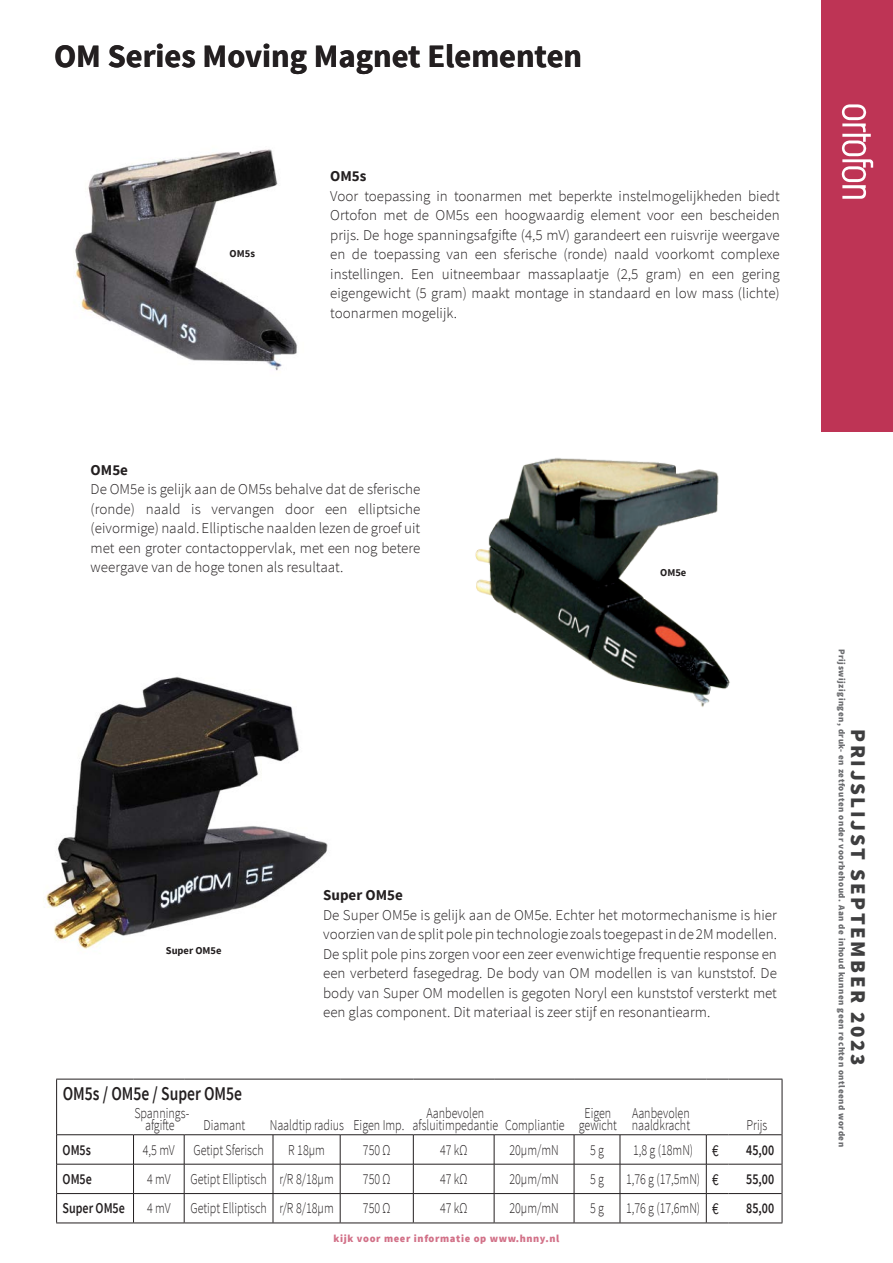
<style>
.page{position:relative;width:893px;height:1263px;background:#fff}
.page>*{position:absolute;margin:0;border:0;box-sizing:border-box;transform-origin:0 0}
.t1{font:700 32.55px "Source Sans Pro";color:#231f20}
.t2{font:900 21px "Source Sans Pro";letter-spacing:.12em;color:#3e3e3f}
.t3{font:600 19.5px "Source Sans Pro";color:#231f20;scale:.8 1}
.t4{font:16.5px "Source Sans Pro";color:#231f20;scale:.8 1}
.t5{font:300 15px/19.5px "Source Sans Pro";color:#231f20;text-align:justify}
.t6{font:300 15px "Source Sans Pro";color:#231f20;scale:.8 1}
.t7{font:600 15px "Source Sans Pro";color:#231f20;scale:.8 1}
.t8{font:700 15px "Source Sans Pro";color:#231f20}
.t9{font:900 10.5px "Source Sans Pro";letter-spacing:.06em;color:#d27188}
.t10{font:700 10.5px "Source Sans Pro";color:#231f20}
.t11{font:900 9px "Source Sans Pro";letter-spacing:.06em;color:#6c6d70}
</style>
<div class="page">
<div style="left:822px;top:0;width:71px;height:432px;background:#be3455"></div>
<svg style="left:841px;top:104px;width:32px;height:95px"></svg>
<img style="left:46px;top:676px;width:282px;height:273px">
<img style="left:475px;top:458px;width:255px;height:249px">
<img style="left:75px;top:149px;width:222px;height:222px">
<hr style="left:56px;top:1079px;width:78px;height:1px;background:#231f20">
<hr style="left:56px;top:1079px;width:1px;height:56px;background:#231f20">
<hr style="left:134px;top:1079px;width:50px;height:1px;background:#231f20">
<hr style="left:184px;top:1079px;width:89px;height:1px;background:#231f20">
<hr style="left:273px;top:1079px;width:67px;height:1px;background:#231f20">
<hr style="left:340px;top:1079px;width:73px;height:1px;background:#231f20">
<hr style="left:413px;top:1079px;width:81px;height:1px;background:#231f20">
<hr style="left:494px;top:1079px;width:80px;height:1px;background:#231f20">
<hr style="left:574px;top:1079px;width:46px;height:1px;background:#231f20">
<hr style="left:620px;top:1079px;width:86px;height:1px;background:#231f20">
<svg style="left:706px;top:1079px;width:22px;height:1px"></svg>
<hr style="left:728px;top:1079px;width:54px;height:1px;background:#231f20">
<hr style="left:782px;top:1079px;width:1px;height:56px;background:#231f20">
<svg style="left:56px;top:1135px;width:1px;height:87px"></svg>
<svg style="left:133px;top:1135px;width:1px;height:87px"></svg>
<svg style="left:184px;top:1135px;width:1px;height:87px"></svg>
<svg style="left:273px;top:1135px;width:1px;height:87px"></svg>
<svg style="left:340px;top:1135px;width:1px;height:87px"></svg>
<svg style="left:413px;top:1135px;width:1px;height:87px"></svg>
<svg style="left:494px;top:1135px;width:1px;height:87px"></svg>
<svg style="left:574px;top:1135px;width:1px;height:87px"></svg>
<svg style="left:620px;top:1135px;width:1px;height:87px"></svg>
<hr style="left:57px;top:1134px;width:77px;height:1px;background:#231f20">
<hr style="left:134px;top:1134px;width:50px;height:1px;background:#231f20">
<hr style="left:184px;top:1134px;width:89px;height:1px;background:#231f20">
<hr style="left:273px;top:1134px;width:67px;height:1px;background:#231f20">
<hr style="left:340px;top:1134px;width:73px;height:1px;background:#231f20">
<hr style="left:413px;top:1134px;width:81px;height:1px;background:#231f20">
<hr style="left:494px;top:1134px;width:80px;height:1px;background:#231f20">
<hr style="left:574px;top:1134px;width:46px;height:1px;background:#231f20">
<hr style="left:620px;top:1134px;width:86px;height:1px;background:#231f20">
<hr style="left:728px;top:1134px;width:54px;height:1px;background:#231f20">
<svg style="left:782px;top:1135px;width:1px;height:87px"></svg>
<hr style="left:56px;top:1222px;width:78px;height:1px;background:#231f20">
<hr style="left:134px;top:1222px;width:50px;height:1px;background:#231f20">
<hr style="left:184px;top:1222px;width:89px;height:1px;background:#231f20">
<hr style="left:273px;top:1222px;width:67px;height:1px;background:#231f20">
<hr style="left:340px;top:1222px;width:73px;height:1px;background:#231f20">
<hr style="left:413px;top:1222px;width:81px;height:1px;background:#231f20">
<hr style="left:494px;top:1222px;width:80px;height:1px;background:#231f20">
<hr style="left:574px;top:1222px;width:46px;height:1px;background:#231f20">
<hr style="left:620px;top:1222px;width:86px;height:1px;background:#231f20">
<hr style="left:728px;top:1222px;width:54px;height:1px;background:#231f20">
<hr style="left:57px;top:1164px;width:77px;height:1px;background:#231f20">
<hr style="left:134px;top:1164px;width:50px;height:1px;background:#231f20">
<hr style="left:184px;top:1164px;width:89px;height:1px;background:#231f20">
<hr style="left:273px;top:1164px;width:67px;height:1px;background:#231f20">
<hr style="left:340px;top:1164px;width:73px;height:1px;background:#231f20">
<hr style="left:413px;top:1164px;width:81px;height:1px;background:#231f20">
<hr style="left:494px;top:1164px;width:80px;height:1px;background:#231f20">
<hr style="left:574px;top:1164px;width:46px;height:1px;background:#231f20">
<hr style="left:620px;top:1164px;width:86px;height:1px;background:#231f20">
<hr style="left:728px;top:1164px;width:54px;height:1px;background:#231f20">
<hr style="left:57px;top:1193px;width:77px;height:1px;background:#231f20">
<hr style="left:134px;top:1193px;width:50px;height:1px;background:#231f20">
<hr style="left:184px;top:1193px;width:89px;height:1px;background:#231f20">
<hr style="left:273px;top:1193px;width:67px;height:1px;background:#231f20">
<hr style="left:340px;top:1193px;width:73px;height:1px;background:#231f20">
<hr style="left:413px;top:1193px;width:81px;height:1px;background:#231f20">
<hr style="left:494px;top:1193px;width:80px;height:1px;background:#231f20">
<hr style="left:574px;top:1193px;width:46px;height:1px;background:#231f20">
<hr style="left:620px;top:1193px;width:86px;height:1px;background:#231f20">
<svg style="left:706px;top:1134px;width:22px;height:89px"></svg>
<hr style="left:728px;top:1193px;width:54px;height:1px;background:#231f20">
<p class="t1" style="left:54px;top:35px;width:530px">OM Series Moving Magnet Elementen</p>
<p class="t10" style="left:230px;top:246px;width:27px">OM5s</p>
<p class="t8" style="left:330px;top:167px;width:38px">OM5s</p>
<p class="t5" style="left:330px;top:186px;width:451px">Voor toepassing in toonarmen met beperkte instelmogelijkheden biedt Ortofon met de OM5s een hoogwaardig element voor een bescheiden prijs. De hoge spanningsafgifte (4,5 mV) garandeert een ruisvrije weergave en de toepassing van een sferische (ronde) naald voorkomt complexe instellingen. Een uitneembaar massaplaatje (2,5 gram) en een gering eigengewicht (5 gram) maakt montage in standaard en low mass (lichte) toonarmen mogelijk.</p>
<p class="t8" style="left:91px;top:460px;width:39px">OM5e</p>
<p class="t5" style="left:91px;top:480px;width:331px">De OM5e is gelijk aan de OM5s behalve dat de sferische (ronde) naald is vervangen door een elliptsiche (eivormige) naald. Elliptische naalden lezen de groef uit met een groter contactoppervlak, met een nog betere weergave van de hoge tonen als resultaat.</p>
<p class="t10" style="left:660px;top:566px;width:28px">OM5e</p>
<p class="t10" style="left:166px;top:944px;width:57px">Super OM5e</p>
<p class="t8" style="left:323px;top:886px;width:81px">Super OM5e</p>
<p class="t5" style="left:323px;top:905px;width:455px">De Super OM5e is gelijk aan de OM5e. Echter het motormechanisme is hier voorzien van de split pole pin technologie zoals toegepast in de 2M modellen.<br>De split pole pins zorgen voor een zeer evenwichtige frequentie response en een verbeterd fasegedrag. De body van OM modellen is van kunststof. De body van Super OM modellen is gegoten Noryl een kunststof versterkt met een glas component. Dit materiaal is zeer stijf en resonantiearm.</p>
<p class="t3" style="left:63px;top:1081px;width:226px">OM5s / OM5e / Super OM5e</p>
<p class="t6" style="left:134px;top:1104px;width:70px">Spannings-</p>
<p class="t6" style="left:426px;top:1104px;width:74px">Aanbevolen</p>
<p class="t6" style="left:584px;top:1104px;width:35px">Eigen</p>
<p class="t6" style="left:632px;top:1104px;width:74px">Aanbevolen</p>
<p class="t6" style="left:145px;top:1116px;width:39px">afgifte</p>
<p class="t6" style="left:203px;top:1116px;width:54px">Diamant</p>
<p class="t6" style="left:270px;top:1116px;width:527px">Naaldtip radius Eigen Imp. afsluitimpedantie Compliantie gewicht naaldkracht</p>
<p class="t6" style="left:747px;top:1116px;width:28px">Prijs</p>
<p class="t7" style="left:63px;top:1140px;width:37px">OM5s</p>
<p class="t6" style="left:143px;top:1140px;width:42px">4,5 mV</p>
<p class="t6" style="left:193px;top:1140px;width:89px">Getipt Sferisch</p>
<p class="t6" style="left:288px;top:1140px;width:47px">R 18µm</p>
<p class="t6" style="left:363px;top:1140px;width:36px">750 Ω</p>
<p class="t6" style="left:440px;top:1140px;width:36px">47 kΩ</p>
<p class="t6" style="left:509px;top:1140px;width:63px">20µm/mN</p>
<p class="t6" style="left:590px;top:1140px;width:19px">5 g</p>
<p class="t6" style="left:633px;top:1140px;width:77px">1,8 g (18mN)</p>
<p class="t4" style="left:712px;top:1140px;width:10px">€</p>
<p class="t7" style="left:746px;top:1140px;width:36px">45,00</p>
<p class="t7" style="left:63px;top:1169px;width:38px">OM5e</p>
<p class="t6" style="left:147px;top:1170px;width:31px">4 mV</p>
<p class="t6" style="left:190px;top:1170px;width:97px">Getipt Elliptisch</p>
<p class="t6" style="left:279px;top:1170px;width:70px">r/R 8/18µm</p>
<p class="t6" style="left:363px;top:1170px;width:36px">750 Ω</p>
<p class="t6" style="left:440px;top:1170px;width:36px">47 kΩ</p>
<p class="t6" style="left:509px;top:1170px;width:63px">20µm/mN</p>
<p class="t6" style="left:590px;top:1170px;width:19px">5 g</p>
<p class="t6" style="left:626px;top:1170px;width:94px">1,76 g (17,5mN)</p>
<p class="t4" style="left:712px;top:1169px;width:10px">€</p>
<p class="t7" style="left:746px;top:1169px;width:36px">55,00</p>
<p class="t7" style="left:63px;top:1199px;width:79px">Super OM5e</p>
<p class="t6" style="left:147px;top:1199px;width:31px">4 mV</p>
<p class="t6" style="left:190px;top:1199px;width:97px">Getipt Elliptisch</p>
<p class="t6" style="left:279px;top:1199px;width:70px">r/R 8/18µm</p>
<p class="t6" style="left:363px;top:1199px;width:36px">750 Ω</p>
<p class="t6" style="left:440px;top:1199px;width:36px">47 kΩ</p>
<p class="t6" style="left:509px;top:1199px;width:63px">20µm/mN</p>
<p class="t6" style="left:590px;top:1199px;width:19px">5 g</p>
<p class="t6" style="left:626px;top:1199px;width:94px">1,76 g (17,6mN)</p>
<p class="t4" style="left:712px;top:1199px;width:10px">€</p>
<p class="t7" style="left:746px;top:1199px;width:36px">85,00</p>
<p class="t9" style="left:334px;top:1232px;width:227px">kijk voor meer informatie op www.hnny.nl</p>
<p class="t11" style="left:848px;top:649px;width:499px;rotate:90deg">Prijswijzigingen, druk- en zetfouten onder voorbehoud. Aan de inhoud kunnen geen rechten ontleend worden</p>
<h2 class="t2" style="left:872px;top:729px;width:338px;rotate:90deg">PRIJSLIJST SEPTEMBER 2023</h2>
</div>
